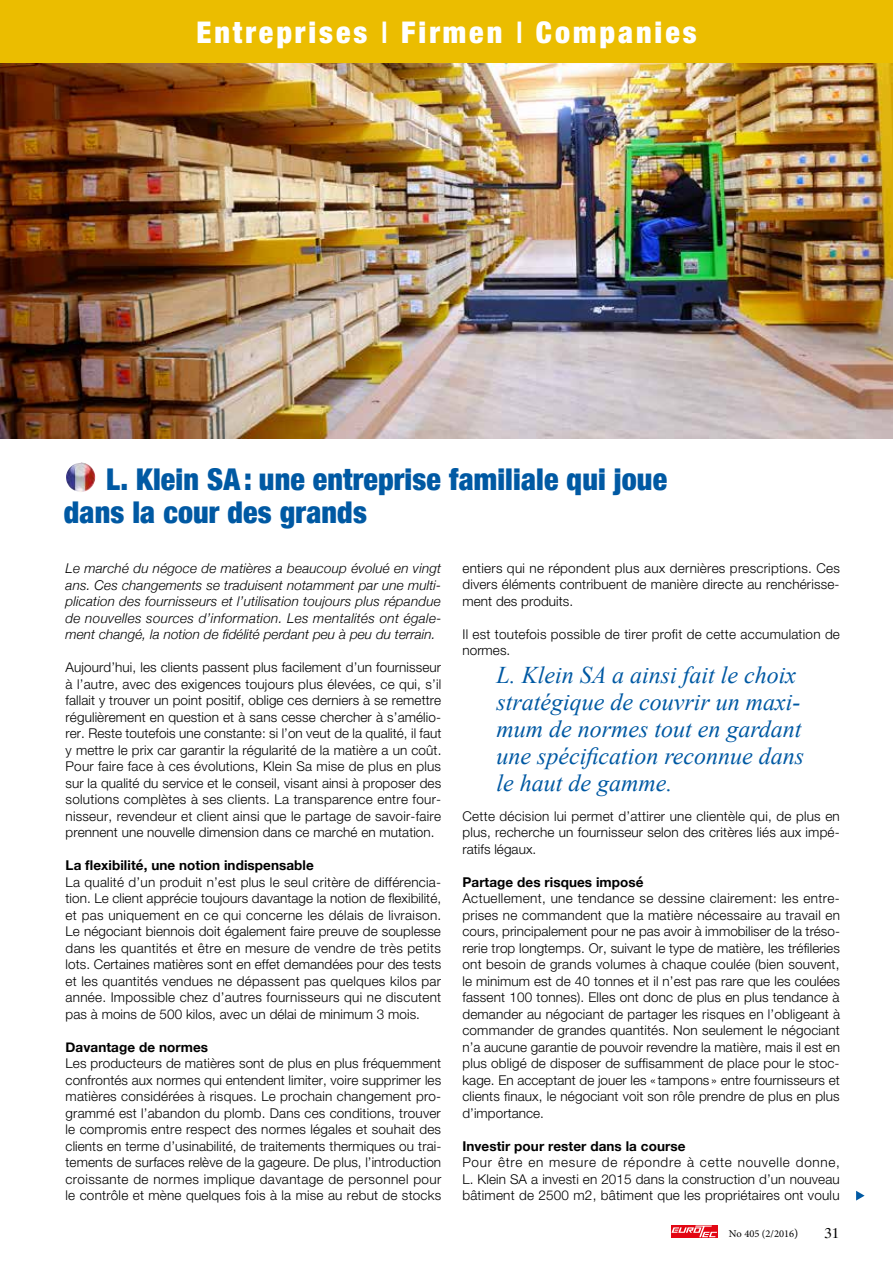
<style>
.page{position:relative;width:893px;height:1263px;background:#fff}
.page>*{position:absolute;margin:0;border:0;box-sizing:border-box;transform-origin:0 0}
.t1{font:900 condensed 30px/33px "Helvetica Neue";letter-spacing:.005em;color:#0059a3}
.t2{font:900 condensed 30px "Helvetica Neue";letter-spacing:.1em;color:#fff}
.t3{font:italic 24px/27px "Times New Roman";color:#0059a3}
.t4{font:300 13.5px/16.5px "Helvetica Neue";letter-spacing:.015em;color:#000;text-align:justify}
.t5{font:italic 300 13.5px/16.5px "Helvetica Neue";letter-spacing:.005em;color:#000;text-align:justify}
.t6{font:700 13.5px "Helvetica Neue";letter-spacing:.005em;color:#000}
.t7{font:10.5px "Minion Pro";color:#000}
.s1{font-weight:500}
.s2{font-size:12px}
</style>
<div class="page">
<div style="left:671px;top:1225px;width:47px;height:12px;background:#e30613"></div>
<svg style="left:671px;top:1225px;width:46px;height:12px"></svg>
<img style="left:66px;top:462px;width:29px;height:30px">
<svg style="left:856px;top:1191px;width:9px;height:9px"></svg>
<img style="left:1px;top:63px;width:892px;height:375px">
<div style="left:0;top:0;width:893px;height:63px;background:#ebbd00"></div>
<h1 class="t2" style="left:196px;top:14px;width:502px">Entreprises <span class="s1">I</span> Firmen <span class="s1">I</span> Companies</h1>
<h1 class="t1" style="left:64px;top:461px;width:605px;text-indent:43px">L. Klein SA: une entreprise familiale qui joue dans la cour des grands</h1>
<p class="t5" style="left:66px;top:559px;width:377px">Le marché du négoce de matières a beaucoup évolué en vingt ans. Ces changements se traduisent notamment par une multi&shy;plication des fournisseurs et l’utilisation toujours plus répandue de nouvelles sources d’information. Les mentalités ont égale&shy;ment changé, la notion de fidélité perdant peu à peu du terrain.</p>
<p class="t4" style="left:66px;top:659px;width:377px">Aujourd’hui, les clients passent plus facilement d’un fournisseur à l’autre, avec des exigences toujours plus élevées, ce qui, s’il fallait y trouver un point positif, oblige ces derniers à se remettre régulièrement en question et à sans cesse chercher à s’amélio&shy;rer. Reste toutefois une constante: si l’on veut de la qualité, il faut y mettre le prix car garantir la régularité de la matière a un coût.<br>Pour faire face à ces évolutions, Klein Sa mise de plus en plus sur la qualité du service et le conseil, visant ainsi à proposer des solutions complètes à ses clients. La transparence entre four&shy;nisseur, revendeur et client ainsi que le partage de savoir-faire prennent une nouvelle dimension dans ce marché en mutation.</p>
<p class="t6" style="left:66px;top:855px;width:250px">La flexibilité, une notion indispensable</p>
<p class="t4" style="left:66px;top:873px;width:377px">La qualité d’un produit n’est plus le seul critère de différencia&shy;tion. Le client apprécie toujours davantage la notion de flexibilité, et pas uniquement en ce qui concerne les délais de livraison.<br>Le négociant biennois doit également faire preuve de souplesse dans les quantités et être en mesure de vendre de très petits lots. Certaines matières sont en effet demandées pour des tests et les quantités vendues ne dépassent pas quelques kilos par année. Impossible chez d’autres fournisseurs qui ne discutent pas à moins de 500 kilos, avec un délai de minimum 3 mois.</p>
<p class="t6" style="left:66px;top:1036px;width:144px">Davantage de normes</p>
<p class="t4" style="left:66px;top:1055px;width:377px">Les producteurs de matières sont de plus en plus fréquemment confrontés aux normes qui entendent limiter, voire supprimer les matières considérées à risques. Le prochain changement pro&shy;grammé est l’abandon du plomb. Dans ces conditions, trouver le compromis entre respect des normes légales et souhait des clients en terme d’usinabilité, de traitements thermiques ou trai&shy;tements de surfaces relève de la gageure. De plus, l’introduction croissante de normes implique davantage de personnel pour le contrôle et mène quelques fois à la mise au rebut de stocks</p>
<p class="t4" style="left:462px;top:560px;width:379px">entiers qui ne répondent plus aux dernières prescriptions. Ces divers éléments contribuent de manière directe au renchérisse&shy;ment des produits.</p>
<p class="t4" style="left:462px;top:626px;width:379px">Il est toutefois possible de tirer profit de cette accumulation de normes.</p>
<h2 class="t3" style="left:496px;top:660px;width:309px">L. Klein SA a ainsi fait le choix stratégique de couvrir un maxi&shy;mum de normes tout en gardant une spécification reconnue dans le haut de gamme.</h2>
<p class="t4" style="left:462px;top:807px;width:379px">Cette décision lui permet d’attirer une clientèle qui, de plus en plus, recherche un fournisseur selon des critères liés aux impé&shy;ratifs légaux.</p>
<p class="t6" style="left:462px;top:871px;width:183px">Partage des risques imposé</p>
<p class="t4" style="left:462px;top:890px;width:379px">Actuellement, une tendance se dessine clairement: les entre&shy;prises ne commandent que la matière nécessaire au travail en cours, principalement pour ne pas avoir à immobiliser de la tréso&shy;rerie trop longtemps. Or, suivant le type de matière, les tréfileries ont besoin de grands volumes à chaque coulée (bien souvent, le minimum est de 40 tonnes et il n’est pas rare que les coulées fassent 100 tonnes). Elles ont donc de plus en plus tendance à demander au négociant de partager les risques en l’obligeant à commander de grandes quantités. Non seulement le négociant n’a aucune garantie de pouvoir revendre la matière, mais il est en plus obligé de disposer de suffisamment de place pour le stoc&shy;kage. En acceptant de jouer les « tampons » entre fournisseurs et clients finaux, le négociant voit son rôle prendre de plus en plus d’importance.</p>
<p class="t6" style="left:462px;top:1135px;width:225px">Investir pour rester dans la course</p>
<p class="t4" style="left:462px;top:1154px;width:379px">Pour être en mesure de répondre à cette nouvelle donne, L. Klein SA a investi en 2015 dans la construction d’un nouveau bâtiment de 2500 m2, bâtiment que les propriétaires ont voulu</p>
<p class="t7" style="left:729px;top:1227px;width:71px">No 405 (2/2016<span class="s2">)</span></p>
</div>
